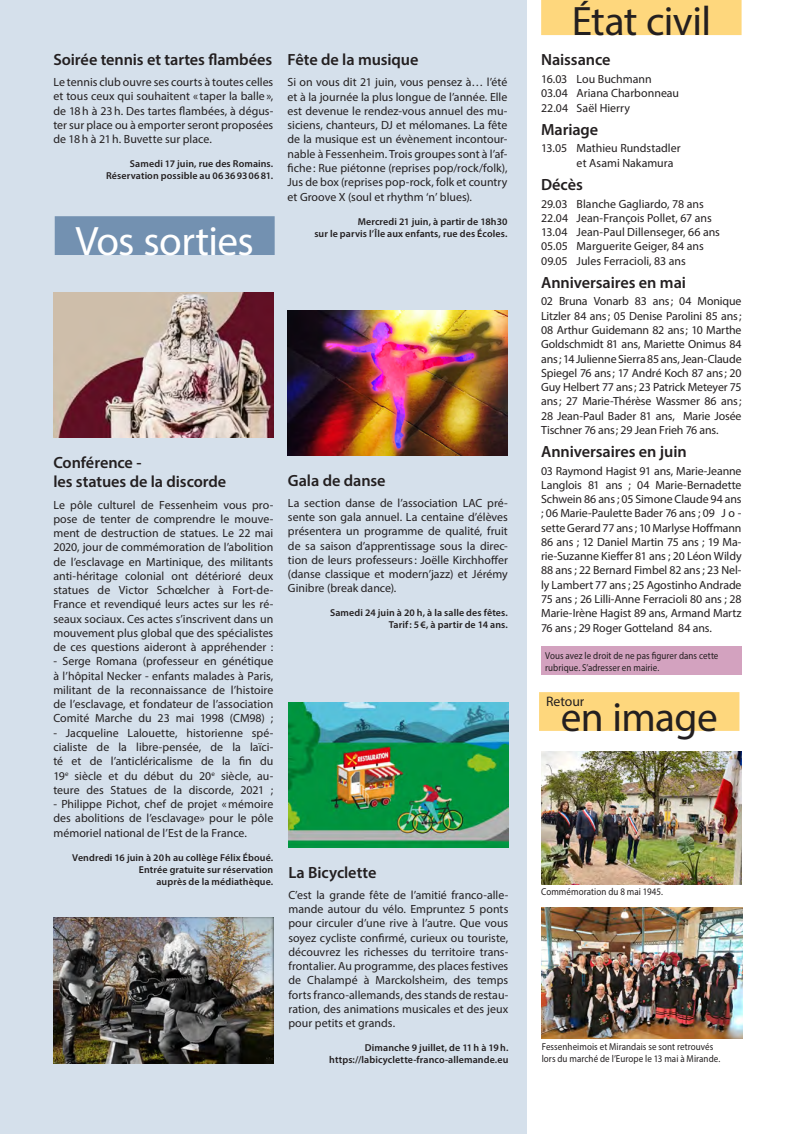
<style>
.page{position:relative;width:797px;height:1134px;background:#fff}
.page>*{position:absolute;margin:0;border:0;box-sizing:border-box;transform-origin:0 0}
.t1{font:41.25px "Myriad Pro";letter-spacing:-.015em;color:#231f20}
.t2{font:41.25px "Myriad Pro";letter-spacing:-.015em;color:#fff}
.Ss_Titre_13_Sb{font:600 16.25px/19.5px "Myriad Pro";letter-spacing:-.005em;color:#231f20}
.t3{font:13.75px "Myriad Pro";color:#231f20}
.Textes_9_5{font:11.88px/14.2px "Myriad Pro";color:#231f20;text-align:justify}
.texte___tab_6_et_10{font:11.88px/14.2px "Myriad Pro";color:#231f20;text-align:justify}
.fin_d_art__8_sb{font:600 10px/12px "Myriad Pro";letter-spacing:.01em;color:#231f20;text-align:right}
.Légende_8{font:10px/12px "Myriad Pro";letter-spacing:.005em;color:#231f20;scale:.9 1}
</style>
<div class="page">
<div style="left:0;top:0;width:526px;height:1133px;background:#d5e0eb"></div>
<div style="left:538px;top:692px;width:201px;height:38px;background:#fed77d"></div>
<div style="left:541px;top:646px;width:200px;height:29px;background:#d3a2bf"></div>
<div style="left:55px;top:216px;width:219px;height:39px;background:#7391b1"></div>
<div style="left:541px;top:0;width:200px;height:35px;background:#fed77d"></div>
<img style="left:541px;top:751px;width:200px;height:133px">
<img style="left:53px;top:292px;width:220px;height:145px">
<img style="left:53px;top:917px;width:220px;height:145px">
<img style="left:288px;top:310px;width:219px;height:145px">
<img style="left:541px;top:907px;width:201px;height:131px">
<img style="left:288px;top:702px;width:220px;height:145px">
<p class="Ss_Titre_13_Sb" style="left:53px;top:49px;width:220px">Soirée tennis et tartes flambées</p>
<p class="Textes_9_5" style="left:53px;top:75px;width:221px">Le tennis club ouvre ses courts à toutes celles et tous ceux qui souhaitent « taper la balle», de 18h à 23h. Des tartes flambées, à dégus&shy;ter sur place ou à emporter seront proposées de 18h à 21h. Buvette sur place.</p>
<p class="fin_d_art__8_sb" style="left:130px;top:157px;width:145px">Samedi 17 juin, rue des Romains.</p>
<p class="fin_d_art__8_sb" style="left:106px;top:169px;width:168px">Réservation possible au 0636930681.</p>
<p class="t2" style="left:75px;top:216px;width:180px">Vos sorties</p>
<p class="Ss_Titre_13_Sb" style="left:287px;top:49px;width:132px">Fête de la musique</p>
<p class="Textes_9_5" style="left:287px;top:75px;width:221px">Si on vous dit 21 juin, vous pensez à… l’été et à la journée la plus longue de l’année. Elle est devenue le rendez-vous annuel des mu&shy;siciens, chanteurs, DJ et mélomanes. La fête de la musique est un évènement incontour&shy;nable à Fessenheim. Trois groupes sont à l’af&shy;fiche: Rue piétonne (reprises pop/rock/folk), Jus de box (reprises pop-rock, folk et country et Groove X (soul et rhythm ‘n’ blues).</p>
<p class="fin_d_art__8_sb" style="left:314px;top:215px;width:194px">Mercredi 21 juin, à partir de 18h30<br>sur le parvis l’Île aux enfants, rue des Écoles.</p>
<p class="Ss_Titre_13_Sb" style="left:53px;top:452px;width:174px">Conférence -<br>les statues de la discorde</p>
<p class="Textes_9_5" style="left:53px;top:497px;width:221px">Le pôle culturel de Fessenheim vous pro&shy;pose de tenter de comprendre le mouve&shy;ment de destruction de statues. Le 22 mai 2020, jour de commémoration de l’abolition de l’esclavage en Martinique, des militants anti-héritage colonial ont détérioré deux statues de Victor Schœlcher à Fort-de-France et revendiqué leurs actes sur les ré&shy;seaux sociaux. Ces actes s’inscrivent dans un mouvement plus global que des spécialistes de ces questions aideront à appréhender :</p>
<p class="Textes_9_5" style="left:53px;top:654px;width:221px">- Serge Romana (professeur en génétique à l’hôpital Necker - enfants malades à Paris, militant de la reconnaissance de l’histoire de l’esclavage, et fondateur de l’association Comité Marche du 23 mai 1998 (CM98) ;</p>
<p class="Textes_9_5" style="left:53px;top:725px;width:221px">- Jacqueline Lalouette, historienne spé&shy;cialiste de la libre-pensée, de la laïci&shy;té et de l’anticléricalisme de la fin du 19<sup>e</sup> siècle et du début du 20<sup>e</sup> siècle, au&shy;teure des Statues de la discorde, 2021 ;</p>
<p class="Textes_9_5" style="left:53px;top:796px;width:221px">- Philippe Pichot, chef de projet «mémoire des abolitions de l’esclavage» pour le pôle mémoriel national de l’Est de la France.</p>
<p class="fin_d_art__8_sb" style="left:72px;top:850px;width:202px">Vendredi 16 juin à 20h au collège Félix Éboué.</p>
<p class="fin_d_art__8_sb" style="left:139px;top:862px;width:136px">Entrée gratuite sur réservation</p>
<p class="fin_d_art__8_sb" style="left:156px;top:874px;width:118px">auprès de la médiathèque.</p>
<p class="Ss_Titre_13_Sb" style="left:288px;top:470px;width:99px">Gala de danse</p>
<p class="Textes_9_5" style="left:288px;top:495px;width:221px">La section danse de l’association LAC pré&shy;sente son gala annuel. La centaine d’élèves présentera un programme de qualité, fruit de sa saison d’apprentissage sous la direc&shy;tion de leurs professeurs: Joëlle Kirchhoffer (danse classique et modern’jazz) et Jérémy Ginibre (break dance).</p>
<p class="fin_d_art__8_sb" style="left:330px;top:606px;width:179px">Samedi 24 juin à 20 h, à la salle des fêtes.<br>Tarif: 5€, à partir de 14 ans.</p>
<p class="Ss_Titre_13_Sb" style="left:288px;top:861px;width:89px">La Bicyclette</p>
<p class="Textes_9_5" style="left:288px;top:887px;width:221px">C’est la grande fête de l’amitié franco-alle&shy;mande autour du vélo. Empruntez 5 ponts pour circuler d’une rive à l’autre. Que vous soyez cycliste confirmé, curieux ou touriste, découvrez les richesses du territoire trans&shy;frontalier. Au programme, des places festives de Chalampé à Marckolsheim, des temps forts franco-allemands, des stands de restau&shy;ration, des animations musicales et des jeux pour petits et grands.</p>
<p class="fin_d_art__8_sb" style="left:365px;top:1041px;width:145px">Dimanche 9 juillet, de 11h à 19h.</p>
<p class="fin_d_art__8_sb" style="left:329px;top:1053px;width:180px">https://labicyclette-franco-allemande.eu</p>
<p class="t1" style="left:571px;top:-4px;width:141px">État civil</p>
<p class="Ss_Titre_13_Sb" style="left:541px;top:50px;width:71px">Naissance</p>
<p class="texte___tab_6_et_10" style="left:541px;top:72px;width:112px">16.03 Lou Buchmann</p>
<p class="texte___tab_6_et_10" style="left:541px;top:86px;width:139px">03.04 Ariana Charbonneau</p>
<p class="texte___tab_6_et_10" style="left:541px;top:100px;width:90px">22.04 Saël Hierry</p>
<p class="Ss_Titre_13_Sb" style="left:541px;top:119px;width:59px">Mariage</p>
<p class="texte___tab_6_et_10" style="left:576px;top:141px;width:105px;text-indent:-35px">13.05 Mathieu Rundstadler et Asami Nakamura</p>
<p class="Ss_Titre_13_Sb" style="left:541px;top:174px;width:43px">Décès</p>
<p class="texte___tab_6_et_10" style="left:541px;top:196px;width:164px">29.03 Blanche Gagliardo, 78 ans</p>
<p class="texte___tab_6_et_10" style="left:541px;top:210px;width:172px">22.04 Jean-François Pollet, 67 ans</p>
<p class="texte___tab_6_et_10" style="left:541px;top:225px;width:180px">13.04 Jean-Paul Dillenseger, 66 ans</p>
<p class="texte___tab_6_et_10" style="left:541px;top:239px;width:164px">05.05 Marguerite Geiger, 84 ans</p>
<p class="texte___tab_6_et_10" style="left:541px;top:253px;width:146px">09.05 Jules Ferracioli, 83 ans</p>
<p class="Ss_Titre_13_Sb" style="left:541px;top:272px;width:146px">Anniversaires en mai</p>
<p class="texte___tab_6_et_10" style="left:541px;top:294px;width:202px">02 Bruna Vonarb 83 ans; 04 Monique Litzler 84 ans; 05 Denise Parolini 85 ans; 08 Arthur Guidemann 82 ans; 10 Marthe Goldschmidt 81 ans, Mariette Onimus 84 ans; 14 Julienne Sierra 85 ans, Jean-Claude Spiegel 76 ans; 17 André Koch 87 ans; 20<br>Guy Helbert 77 ans; 23 Patrick Meteyer 75 ans; 27 Marie-Thérèse Wassmer 86 ans; 28 Jean-Paul Bader 81 ans, Marie Josée Tischner 76 ans; 29 Jean Frieh 76 ans.</p>
<p class="Ss_Titre_13_Sb" style="left:541px;top:441px;width:147px">Anniversaires en juin</p>
<p class="texte___tab_6_et_10" style="left:541px;top:463px;width:202px">03 Raymond Hagist 91 ans, Marie-Jeanne Langlois 81 ans ; 04 Marie-Bernadette Schwein 86 ans ; 05 Simone Claude 94 ans ; 06 Marie-Paulette Bader 76 ans ; 09 J o - sette Gerard 77 ans ; 10 Marlyse Hoffmann 86 ans ; 12 Daniel Martin 75 ans ; 19 Ma&shy;rie-Suzanne Kieffer 81 ans ; 20 Léon Wildy 88 ans ; 22 Bernard Fimbel 82 ans ; 23 Nel&shy;ly Lambert 77 ans ; 25 Agostinho Andrade 75 ans ; 26 Lilli-Anne Ferracioli 80 ans ; 28<br>Marie-Irène Hagist 89 ans, Armand Martz 76 ans ; 29 Roger Gotteland 84 ans.</p>
<p class="Légende_8" style="left:545px;top:649px;width:194px">Vous avez le droit de ne pas figurer dans cette rubrique. S’adresser en mairie.</p>
<p class="t3" style="left:546px;top:692px;width:40px">Retour</p>
<p class="t1" style="left:560px;top:691px;width:158px">en image</p>
<p class="Légende_8" style="left:541px;top:885px;width:137px">Commémoration du 8 mai 1945.</p>
<p class="Légende_8" style="left:541px;top:1040px;width:200px">Fessenheimois et Mirandais se sont retrouvés lors du marché de l’Europe le 13 mai à Mirande.</p>
</div>
